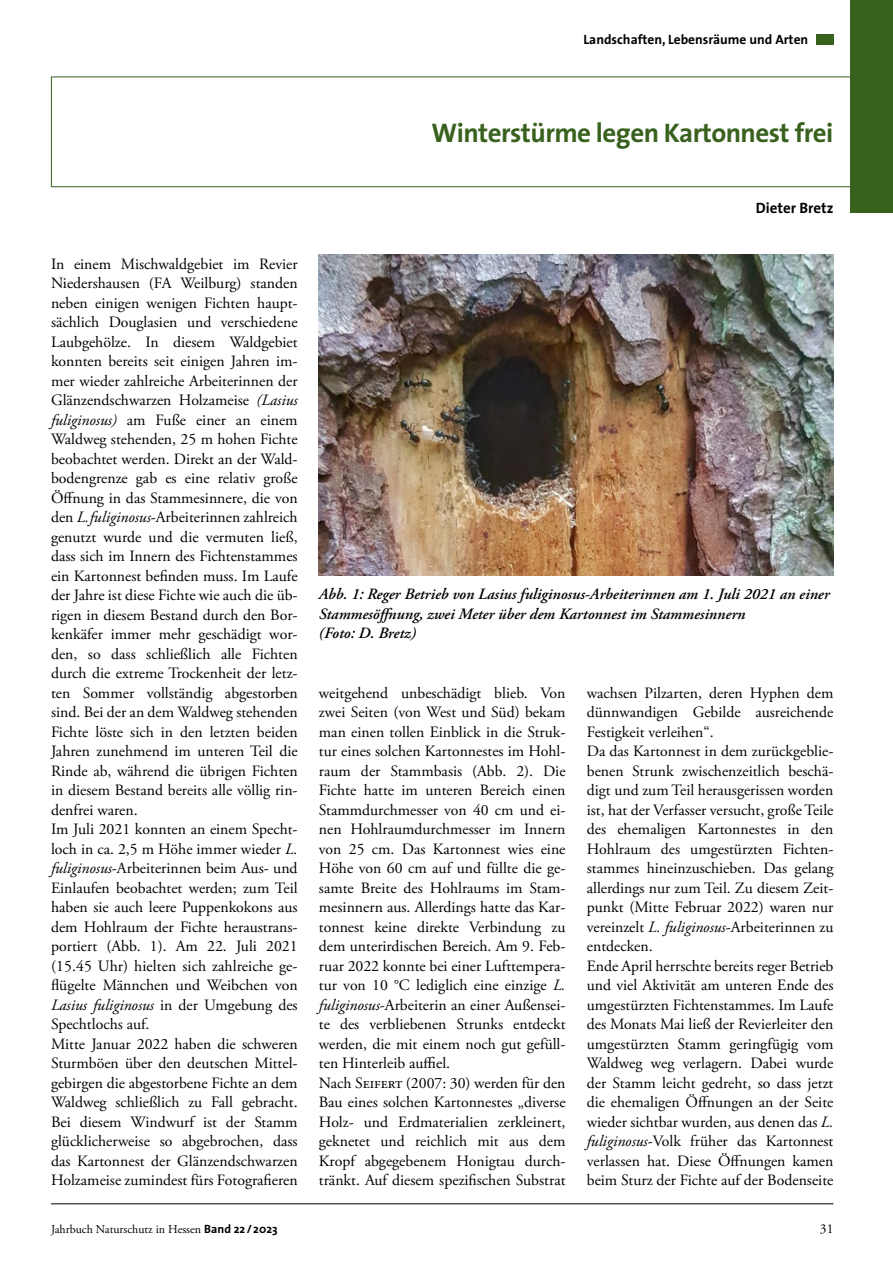
<style>
.page{position:relative;width:893px;height:1263px;background:#fff}
.page>*{position:absolute;margin:0;border:0;box-sizing:border-box;transform-origin:0 0}
._01_Titel_2{font:700 27px "The Sans";letter-spacing:-.02em;color:#38611e}
._04_Fließtext{font:15.75px/19.5px "Adobe Garamond Pro";letter-spacing:-.01em;color:#000;text-align:justify}
._07_BU{font:italic 600 15.75px/19.5px "Adobe Garamond Pro";color:#000}
._08_Autoren_kleiner{font:700 15px "The Sans";color:#000}
._06_Thema{font:700 13.5px "The Sans";color:#000}
.t1{font:13.5px "Adobe Garamond Pro";color:#000}
.t2{font:12px "Adobe Garamond Pro";color:#000}
.s1{font-style:italic}
.s2{font-family:"The Sans";font-weight:700}
</style>
<div class="page">
<hr style="left:51px;top:1203px;width:782px;height:1px;background:#000">
<div style="left:51px;top:77px;width:842px;height:110px;border:1px solid #38611e"></div>
<div style="left:850px;top:0;width:43px;height:213px;background:#38611e"></div>
<div style="left:816px;top:34px;width:17px;height:10px;background:#38611e"></div>
<img style="left:319px;top:254px;width:514px;height:321px">
<p class="_06_Thema" style="left:583px;top:28px;width:226px">Landschaften, Lebensräume und Arten</p>
<p class="_01_Titel_2" style="left:432px;top:110px;width:403px">Winterstürme legen Kartonnest frei</p>
<p class="_04_Fließtext" style="left:51px;top:254px;width:248px">In einem Mischwaldgebiet im Revier Niedershausen (FA Weilburg) standen neben einigen wenigen Fichten haupt&shy;sächlich Douglasien und verschiedene Laubgehölze. In diesem Waldgebiet konnten bereits seit einigen Jahren im&shy;mer wieder zahlreiche Arbeiterinnen der Glänzendschwarzen Holzameise <span class="s1">(Lasius fuliginosus)</span> am Fuße einer an einem Waldweg stehenden, 25 m hohen Fichte beobachtet werden. Direkt an der Wald&shy;bodengrenze gab es eine relativ große Öffnung in das Stammesinnere, die von den <span class="s1">L. fuliginosus</span>-Arbeiterinnen zahlreich genutzt wurde und die vermuten ließ, dass sich im Innern des Fichtenstammes ein Kartonnest befinden muss. Im Laufe der Jahre ist diese Fichte wie auch die üb&shy;rigen in diesem Bestand durch den Bor&shy;kenkäfer immer mehr geschädigt wor&shy;den, so dass schließlich alle Fichten durch die extreme Trockenheit der letz&shy;ten Sommer vollständig abgestorben sind. Bei der an dem Waldweg stehenden Fichte löste sich in den letzten beiden Jahren zunehmend im unteren Teil die Rinde ab, während die übrigen Fichten in diesem Bestand bereits alle völlig rin&shy;denfrei waren.</p>
<p class="_04_Fließtext" style="left:51px;top:820px;width:248px">Im Juli 2021 konnten an einem Specht&shy;loch in ca. 2,5 m Höhe immer wieder <span class="s1">L. fuliginosus</span>-Arbeiterinnen beim Aus- und Einlaufen beobachtet werden; zum Teil haben sie auch leere Puppenkokons aus dem Hohlraum der Fichte heraustrans&shy;portiert (Abb. 1). Am 22. Juli 2021 (15.45 Uhr) hielten sich zahlreiche ge&shy;flügelte Männchen und Weibchen von <span class="s1">Lasius fuliginosus</span> in der Umgebung des Spechtlochs auf.</p>
<p class="_04_Fließtext" style="left:51px;top:1034px;width:248px">Mitte Januar 2022 haben die schweren Sturmböen über den deutschen Mittel&shy;gebirgen die abgestorbene Fichte an dem Waldweg schließlich zu Fall gebracht.<br>Bei diesem Windwurf ist der Stamm glücklicherweise so abgebrochen, dass das Kartonnest der Glänzendschwarzen Holzameise zumindest fürs Fotografieren</p>
<p class="_08_Autoren_kleiner" style="left:756px;top:195px;width:79px">Dieter Bretz</p>
<p class="_07_BU" style="left:319px;top:585px;width:512px">Abb. 1: Reger Betrieb von Lasius fuliginosus-Arbeiterinnen am 1. Juli 2021 an einer<br>Stammesöffnung, zwei Meter über dem Kartonnest im Stammesinnern</p>
<p class="_07_BU" style="left:319px;top:624px;width:99px">(Foto: D. Bretz)</p>
<p class="_04_Fließtext" style="left:319px;top:683px;width:248px">weitgehend unbeschädigt blieb. Von zwei Seiten (von West und Süd) bekam man einen tollen Einblick in die Struk&shy;tur eines solchen Kartonnestes im Hohl&shy;raum der Stammbasis (Abb. 2). Die Fichte hatte im unteren Bereich einen Stammdurchmesser von 40 cm und ei&shy;nen Hohlraumdurchmesser im Innern von 25 cm. Das Kartonnest wies eine Höhe von 60 cm auf und füllte die ge&shy;samte Breite des Hohlraums im Stam&shy;mesinnern aus. Allerdings hatte das Kar&shy;tonnest keine direkte Verbindung zu dem unterirdischen Bereich. Am 9. Feb&shy;ruar 2022 konnte bei einer Lufttempera&shy;tur von 10 °C lediglich eine einzige <span class="s1">L. fuliginosus</span>-Arbeiterin an einer Außensei&shy;te des verbliebenen Strunks entdeckt werden, die mit einem noch gut gefüll&shy;ten Hinterleib auffiel.</p>
<p class="_04_Fließtext" style="left:319px;top:1073px;width:248px">Nach Seifert (2007: 30) werden für den Bau eines solchen Kartonnestes „diverse Holz- und Erdmaterialien zerkleinert, geknetet und reichlich mit aus dem Kropf abgegebenem Honigtau durch&shy;tränkt. Auf diesem spezifischen Substrat</p>
<p class="_04_Fließtext" style="left:587px;top:683px;width:248px">wachsen Pilzarten, deren Hyphen dem dünnwandigen Gebilde ausreichende Festigkeit verleihen“.</p>
<p class="_04_Fließtext" style="left:587px;top:742px;width:248px">Da das Kartonnest in dem zurückgeblie&shy;benen Strunk zwischenzeitlich beschä&shy;digt und zum Teil herausgerissen worden ist, hat der Verfasser versucht, große Teile des ehemaligen Kartonnestes in den Hohlraum des umgestürzten Fichten&shy;stammes hineinzuschieben. Das gelang allerdings nur zum Teil. Zu diesem Zeit&shy;punkt (Mitte Februar 2022) waren nur vereinzelt <span class="s1">L. fuliginosus</span>-Arbeiterinnen zu entdecken.</p>
<p class="_04_Fließtext" style="left:587px;top:956px;width:248px">Ende April herrschte bereits reger Betrieb und viel Aktivität am unteren Ende des umgestürzten Fichtenstammes. Im Laufe des Monats Mai ließ der Revierleiter den umgestürzten Stamm geringfügig vom Waldweg weg verlagern. Dabei wurde der Stamm leicht gedreht, so dass jetzt die ehemaligen Öffnungen an der Seite wieder sichtbar wurden, aus denen das <span class="s1">L. fuliginosus</span>-Volk früher das Kartonnest verlassen hat. Diese Öffnungen kamen beim Sturz der Fichte auf der Bodenseite</p>
<p class="t2" style="left:51px;top:1222px;width:228px">Jahrbuch Naturschutz in Hessen <span class="s2">Band 22 / 2023</span></p>
<p class="t1" style="left:820px;top:1221px;width:15px">31</p>
</div>
